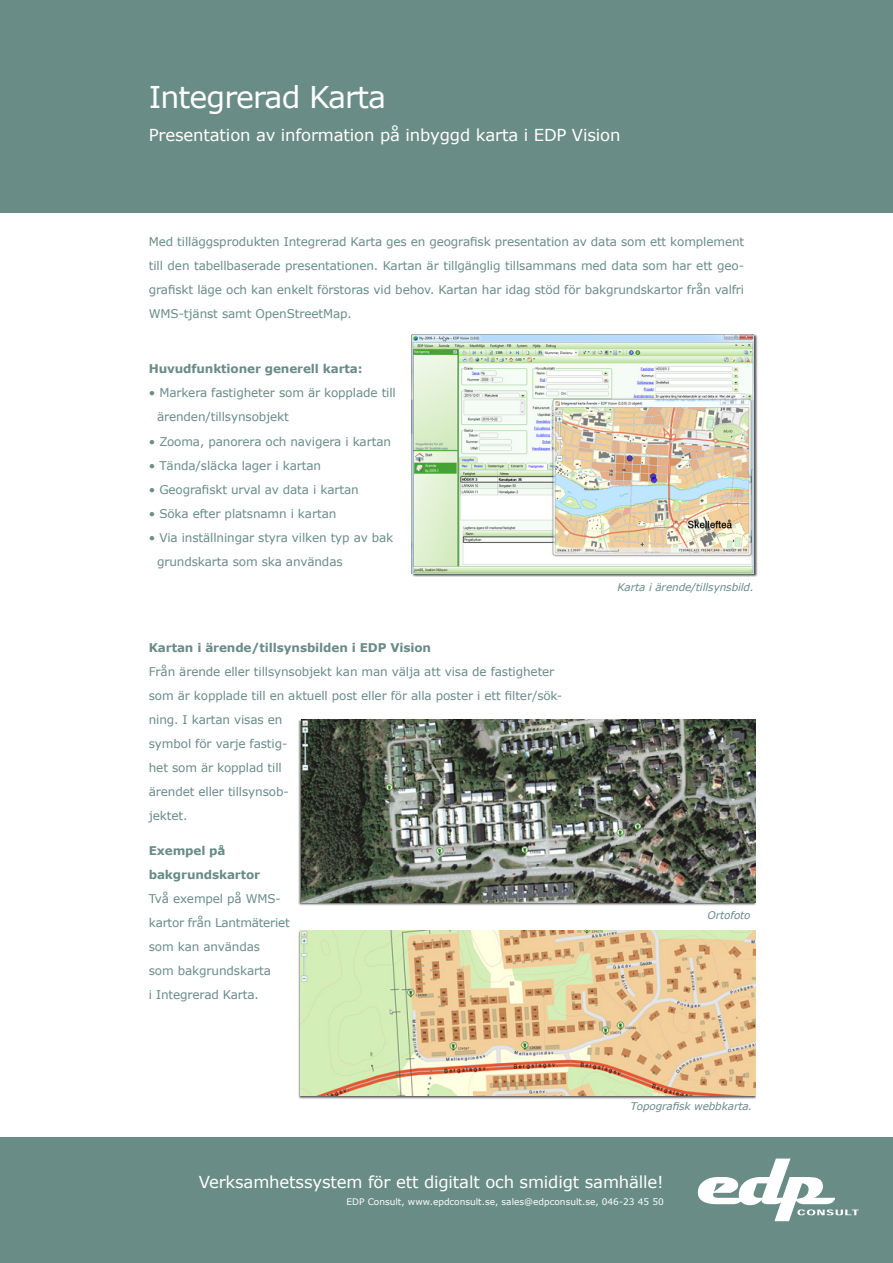
<style>
.page{position:relative;width:893px;height:1263px;background:#fff}
.page>*{position:absolute;margin:0;border:0;box-sizing:border-box;transform-origin:0 0}
.t1{font:30px "Verdana";letter-spacing:-.03em;color:#fff}
.t2{font:16.5px "Verdana";letter-spacing:-.01em;color:#fff}
.t3{font:12px/24px "Verdana";letter-spacing:-.01em;color:#698c86}
.t4{font:700 12px "Verdana";letter-spacing:-.01em;color:#698c86}
.t5{font:italic 10.5px "Verdana";letter-spacing:-.01em;color:#698c86}
.t6{font:9px "Verdana";color:#fff}
</style>
<div class="page">
<div style="left:0;top:0;width:893px;height:213px;background:#698c86"></div>
<div style="left:1px;top:1137px;width:892px;height:126px;background:#698c86"></div>
<svg style="left:698px;top:1158px;width:161px;height:63px"></svg>
<div style="left:412px;top:334px;width:345px;height:243px;background:#231f20;opacity:.75"></div>
<img style="left:412px;top:334px;width:342px;height:239px">
<div style="left:298px;top:719px;width:458px;height:186px;background:#231f20;opacity:.75"></div>
<img style="left:301px;top:719px;width:455px;height:183px">
<div style="left:298px;top:930px;width:458px;height:169px;background:#231f20;opacity:.75"></div>
<img style="left:301px;top:930px;width:455px;height:166px">
<p class="t1" style="left:149px;top:76px;width:239px">Integrerad Karta</p>
<p class="t2" style="left:149px;top:123px;width:473px">Presentation av information på inbyggd karta i EDP Vision</p>
<p class="t3" style="left:149px;top:230px;width:597px;text-align:justify">Med tilläggsprodukten Integrerad Karta ges en geografisk presentation av data som ett komplement till den tabellbaserade presentationen. Kartan är tillgänglig tillsammans med data som har ett geo&shy;grafiskt läge och kan enkelt förstoras vid behov. Kartan har idag stöd för bakgrundskartor från valfri WMS-tjänst samt OpenStreetMap.</p>
<p class="t4" style="left:149px;top:361px;width:215px">Huvudfunktioner generell karta:</p>
<p class="t3" style="left:149px;top:381px;width:249px">• Markera fastigheter som är kopplade till</p>
<p class="t3" style="left:157px;top:405px;width:133px">ärenden/tillsynsobjekt</p>
<p class="t3" style="left:149px;top:429px;width:244px">• Zooma, panorera och navigera i kartan</p>
<p class="t3" style="left:149px;top:453px;width:174px">• Tända/släcka lager i kartan</p>
<p class="t3" style="left:149px;top:477px;width:211px">• Geografiskt urval av data i kartan</p>
<p class="t3" style="left:149px;top:501px;width:189px">• Söka efter platsnamn i kartan</p>
<p class="t3" style="left:149px;top:525px;width:246px">• Via inställningar styra vilken typ av bak</p>
<p class="t3" style="left:157px;top:549px;width:187px">grundskarta som ska användas</p>
<p class="t4" style="left:149px;top:639px;width:284px">Kartan i ärende/tillsynsbilden i EDP Vision</p>
<p class="t3" style="left:149px;top:659px;width:415px">Från ärende eller tillsynsobjekt kan man välja att visa de fastigheter som är kopplade till en aktuell post eller för alla poster i ett filter/sök&shy;ning. I kartan visas en<br>symbol för varje fastig-<br>het som är kopplad till<br>ärendet eller tillsynsob-<br>jektet.</p>
<p class="t4" style="left:149px;top:842px;width:78px">Exempel på</p>
<p class="t4" style="left:149px;top:866px;width:113px">bakgrundskartor</p>
<p class="t3" style="left:149px;top:887px;width:142px">Två exempel på WMS&shy;kartor från Lantmäteriet som kan användas<br>som bakgrundskarta<br>i Integrerad Karta.</p>
<p class="t5" style="left:617px;top:580px;width:138px">Karta i ärende/tillsynsbild.</p>
<p class="t5" style="left:708px;top:908px;width:45px">Ortofoto</p>
<p class="t5" style="left:630px;top:1099px;width:124px">Topografisk webbkarta.</p>
<p class="t2" style="left:199px;top:1171px;width:467px">Verksamhetssystem för ett digitalt och smidigt samhälle!</p>
<p class="t6" style="left:346px;top:1196px;width:319px">EDP Consult, www.epdconsult.se, sales@edpconsult.se, 046-23 45 50</p>
</div>
